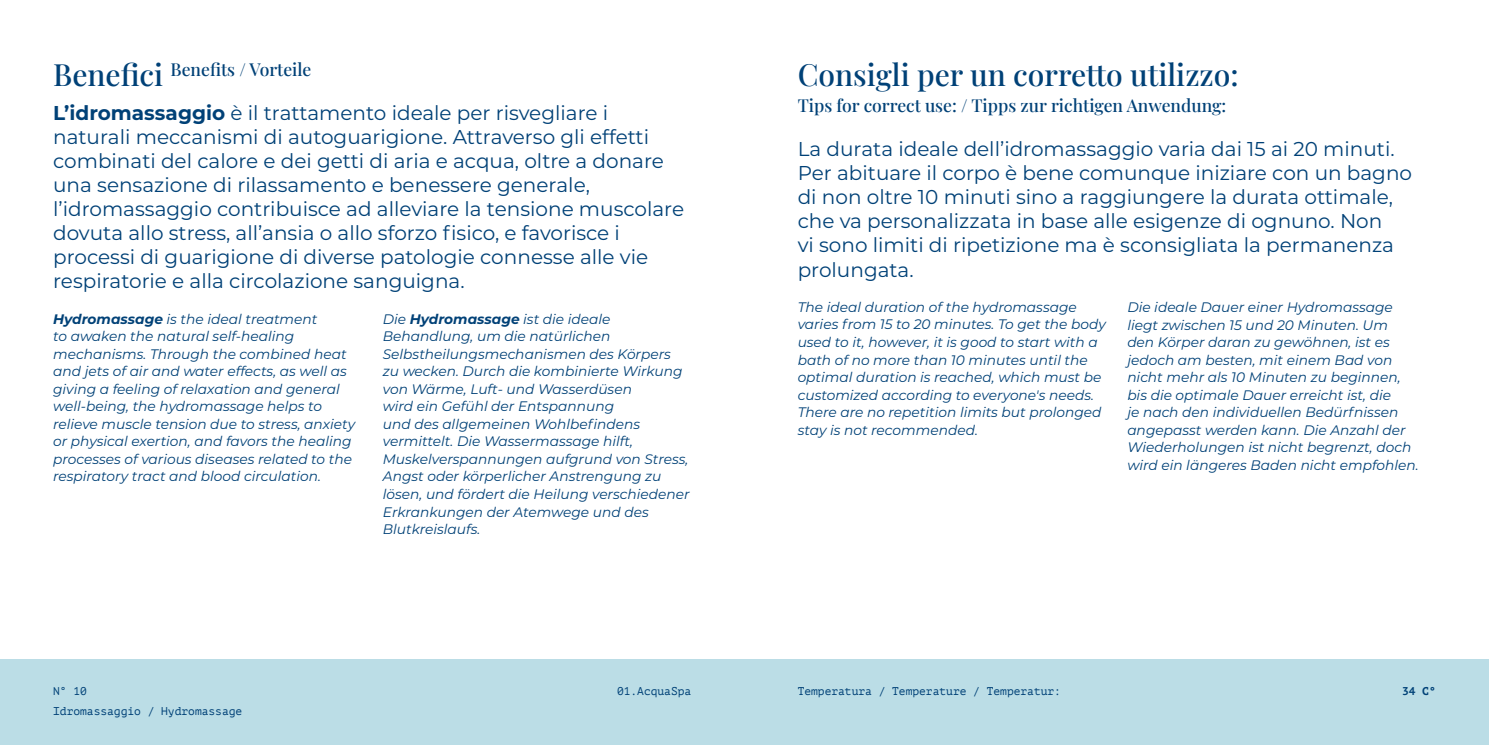
<style>
.page{position:relative;width:1489px;height:745px;background:#fff}
.page>*{position:absolute;margin:0;border:0;box-sizing:border-box;transform-origin:0 0}
.t1{font:500 30px "Playfair Display";color:#004177}
.t2{font:20px/24px "Montserrat";color:#004177}
.t3{font:500 17.5px "Playfair Display";color:#004177}
.t4{font:italic 13.75px/17.5px "Montserrat";color:#004177}
.t5{font:11.25px "PT Mono";color:#004177}
.t6{font:700 11.25px "PT Mono";color:#004177}
.s1{font-size:30px}
.s2{font-weight:700}
</style>
<div class="page">
<div style="left:0;top:659px;width:1488px;height:85px;background:#bbdde6"></div>
<p class="t3" style="left:53px;top:55px;width:260px"><span class="s1">Benefici</span> Benefits / Vorteile</p>
<p class="t2" style="left:53px;top:100px;width:632px"><span class="s2">L’idromassaggio</span> è il trattamento ideale per risvegliare i naturali meccanismi di autoguarigione. Attraverso gli effetti combinati del calore e dei getti di aria e acqua, oltre a donare una sensazione di rilassamento e benessere generale, l’idromassaggio contribuisce ad alleviare la tensione muscolare dovuta allo stress, all’ansia o allo sforzo fisico, e favorisce i processi di guarigione di diverse patologie connesse alle vie respiratorie e alla circolazione sanguigna.</p>
<p class="t4" style="left:53px;top:309px;width:303px"><span class="s2">Hydromassage</span> is the ideal treatment<br>to awaken the natural self-healing mechanisms. Through the combined heat and jets of air and water effects, as well as giving a feeling of relaxation and general well-being, the hydromassage helps to relieve muscle tension due to stress, anxiety or physical exertion, and favors the healing processes of various diseases related to the respiratory tract and blood circulation.</p>
<p class="t4" style="left:383px;top:309px;width:308px">Die <span class="s2">Hydromassage</span> ist die ideale Behandlung, um die natürlichen Selbstheilungsmechanismen des Körpers zu wecken. Durch die kombinierte Wirkung von Wärme, Luft- und Wasserdüsen<br>wird ein Gefühl der Entspannung<br>und des allgemeinen Wohlbefindens vermittelt. Die Wassermassage hilft, Muskelverspannungen aufgrund von Stress, Angst oder körperlicher Anstrengung zu lösen, und fördert die Heilung verschiedener Erkrankungen der Atemwege und des Blutkreislaufs.</p>
<h1 class="t1" style="left:797px;top:51px;width:442px">Consigli per un corretto utilizzo:</h1>
<p class="t3" style="left:797px;top:91px;width:430px">Tips for correct use: / Tipps zur richtigen Anwendung:</p>
<p class="t2" style="left:797px;top:136px;width:616px">La durata ideale dell’idromassaggio varia dai 15 ai 20 minuti.<br>Per abituare il corpo è bene comunque iniziare con un bagno di non oltre 10 minuti sino a raggiungere la durata ottimale, che va personalizzata in base alle esigenze di ognuno. Non<br>vi sono limiti di ripetizione ma è sconsigliata la permanenza prolungata.</p>
<p class="t4" style="left:797px;top:297px;width:310px">The ideal duration of the hydromassage varies from 15 to 20 minutes. To get the body used to it, however, it is good to start with a bath of no more than 10 minutes until the optimal duration is reached, which must be customized according to everyone's needs.<br>There are no repetition limits but prolonged stay is not recommended.</p>
<p class="t4" style="left:1127px;top:298px;width:293px">Die ideale Dauer einer Hydromassage liegt zwischen 15 und 20 Minuten. Um<br>den Körper daran zu gewöhnen, ist es jedoch am besten, mit einem Bad von nicht mehr als 10 Minuten zu beginnen, bis die optimale Dauer erreicht ist, die<br>je nach den individuellen Bedürfnissen angepasst werden kann. Die Anzahl der Wiederholungen ist nicht begrenzt, doch wird ein längeres Baden nicht empfohlen.</p>
<p class="t5" style="left:53px;top:684px;width:35px">N° 10</p>
<p class="t5" style="left:797px;top:684px;width:265px">Temperatura / Temperature / Temperatur:</p>
<p class="t6" style="left:1401px;top:684px;width:35px">34 C°</p>
<p class="t5" style="left:53px;top:703px;width:191px">Idromassaggio / Hydromassage</p>
<p class="t5" style="left:617px;top:684px;width:76px">01.AcquaSpa</p>
</div>
